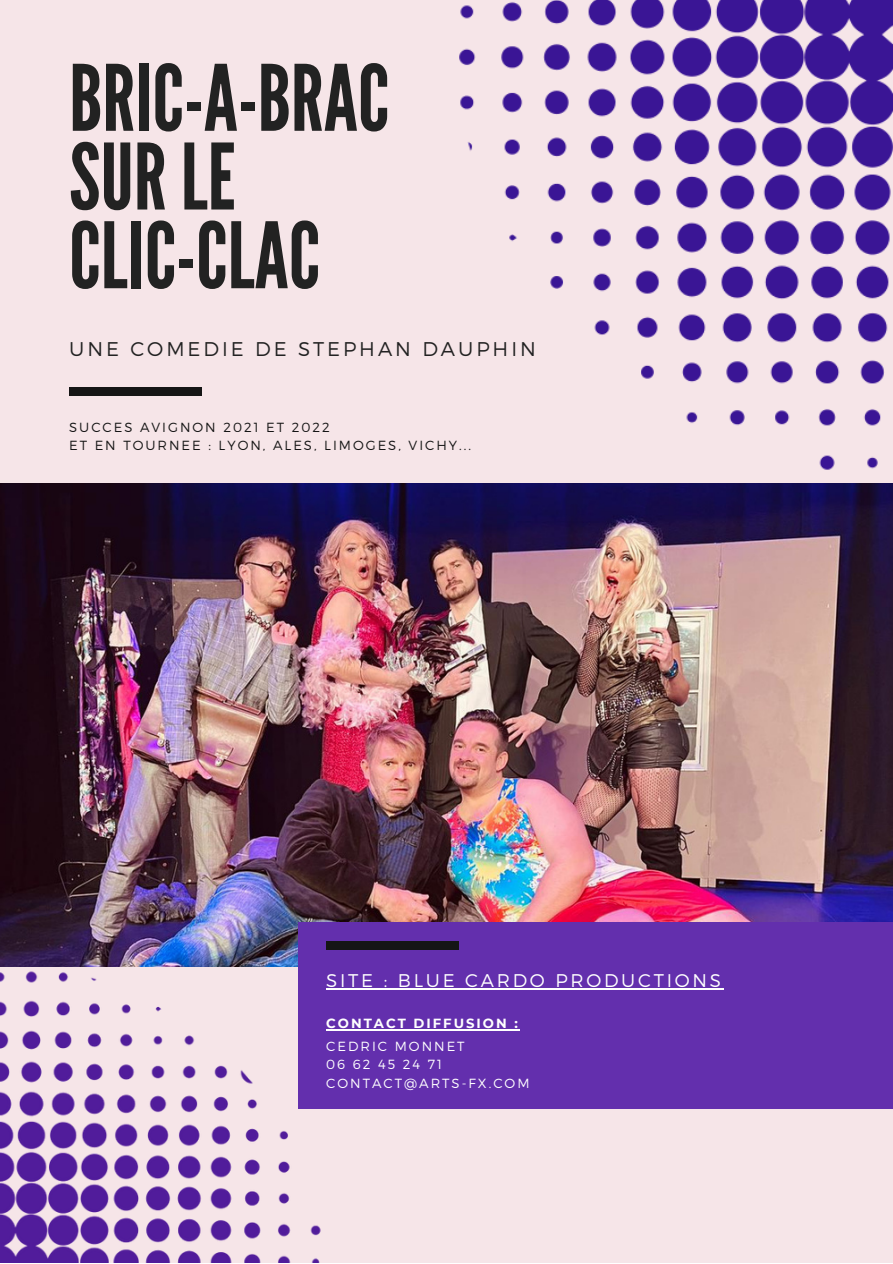
<style>
.page{position:relative;width:893px;height:1264px;background:#fff}
.page>*{position:absolute;margin:0;border:0;box-sizing:border-box;transform-origin:0 0}
.t1{font:91.2px/78.8px "League Gothic";color:#222}
.t2{font:300 19.8px "Montserrat";letter-spacing:.15em;color:#222}
.t3{font:300 18.3px "Montserrat";letter-spacing:.15em;color:#fff}
.t4{font:300 13.2px "Montserrat";letter-spacing:.15em;color:#151515}
.t5{font:300 13.2px "Montserrat";letter-spacing:.15em;color:#fff}
.t6{font:700 13.2px "Montserrat";letter-spacing:.15em;color:#fff}
</style>
<div class="page">
<div style="left:0;top:0;width:892px;height:1262px;background:#f6e5e8"></div>
<div style="left:69px;top:387px;width:133px;height:8px;background:#151515"></div>
<img style="left:0;top:483px;width:892px;height:483px">
<img style="left:0;top:966px;width:326px;height:296px">
<div style="left:299px;top:922px;width:593px;height:186px;background:#632fad"></div>
<div style="left:326px;top:941px;width:133px;height:8px;background:#151515"></div>
<img style="left:459px;top:0;width:433px;height:470px">
<hr style="left:326px;top:988px;width:397px;height:1px;background:#fff">
<hr style="left:326px;top:1028px;width:194px;height:2px;background:#fff">
<p class="t1" style="left:69px;top:61px;width:322px">BRIC-A-BRAC<br>SURLE</p>
<p class="t1" style="left:69px;top:218px;width:252px">CLIC-CLAC</p>
<p class="t2" style="left:69px;top:336px;width:468px">UNE COMEDIE DE STEPHAN DAUPHIN</p>
<p class="t4" style="left:69px;top:419px;width:262px">SUCCES AVIGNON 2021 ET 2022</p>
<p class="t4" style="left:69px;top:437px;width:403px">ET EN TOURNEE : LYON, ALES, LIMOGES, VICHY...</p>
<p class="t3" style="left:326px;top:968px;width:396px">SITE : BLUE CARDO PRODUCTIONS</p>
<p class="t6" style="left:326px;top:1015px;width:193px">CONTACT DIFFUSION :</p>
<p class="t5" style="left:326px;top:1037px;width:140px">CEDRIC MONNET</p>
<p class="t5" style="left:326px;top:1056px;width:117px">06 62 45 24 71</p>
<p class="t5" style="left:326px;top:1074px;width:205px">CONTACT@ARTS-FX.COM</p>
</div>
